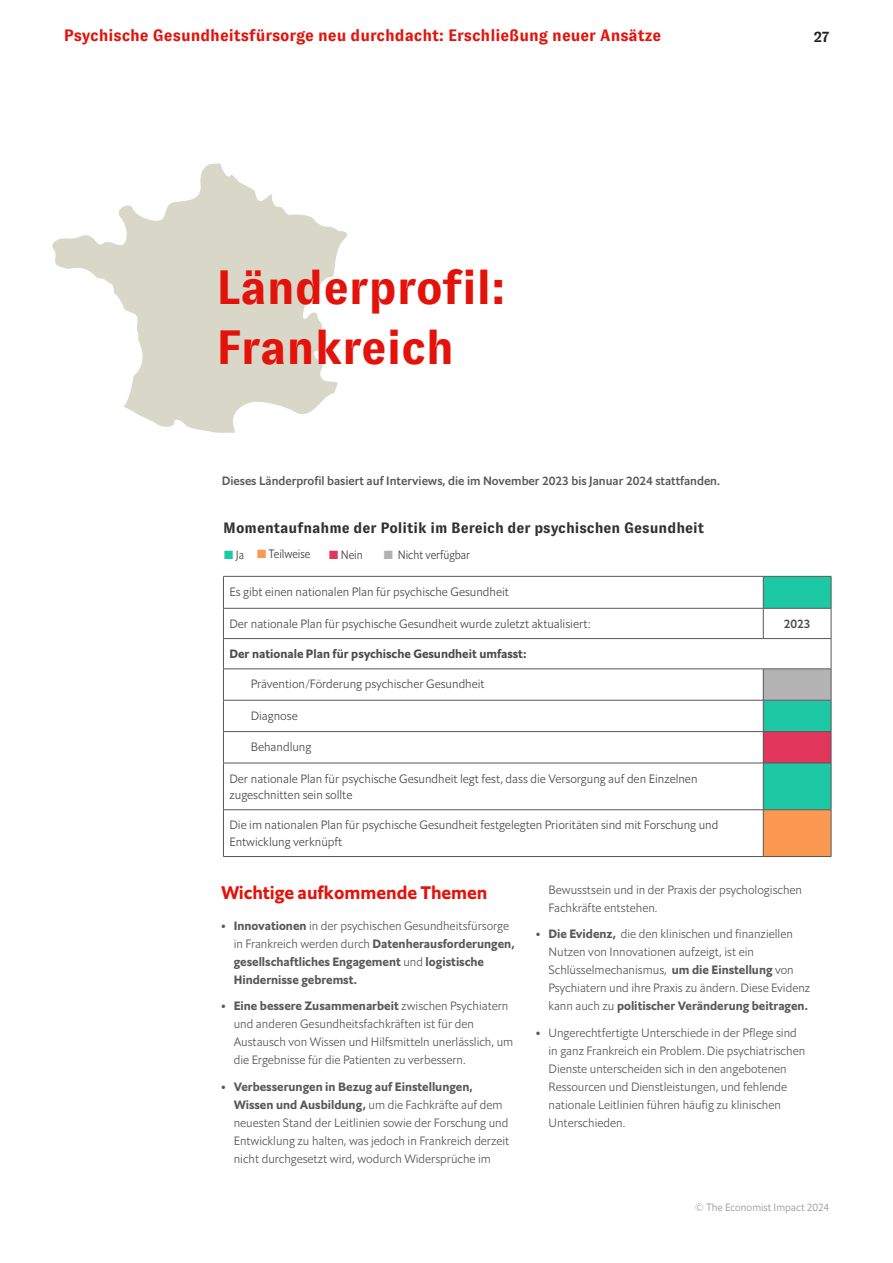
<style>
.page{position:relative;width:893px;height:1263px;background:#fff}
.page>*{position:absolute;margin:0;border:0;box-sizing:border-box;transform-origin:0 0}
._2__Page_subheader{font:700 48px "GT Zirkon";letter-spacing:-.005em;color:#e3120b}
._2__Page_subheader-2{font:18px "Econ Sans Bol";color:#e3120b}
.t1{font:700 16.5px "GT Zirkon";color:#e3120b}
._4__Body_text{font:700 15px "GT Zirkon";color:#312f30}
.t2{font:700 15px "GT Zirkon";color:#231f20}
.t3{font:12px/18px "Econ Sans Lig";color:#57585a}
._4__Body_text-2{font:12px/16.5px "Econ Sans Lig";color:#4b4c4d}
.t4{font:12px/18px "Econ Sans Bol";color:#57585a}
._4__Body_text-3{font:12px "Econ Sans Med";color:#57585a}
._4__Body_text-4{font:12px "Econ Sans Bol";color:#4b4c4d}
._4__Body_text-5{font:12px "Econ Sans Cnd Lig";color:#3e3e3f}
._4__Body_text-6{font:12px "Econ Sans Med";color:#4b4c4d}
.t5{font:10.5px "Econ Sans Lig";color:#939598}
.s1{color:#1dc9a4}
.s2{color:#fb9851}
.s3{color:#e2365b}
.s4{color:#b3b3b3}
.s5{font-family:"Econ Sans Lig";font-size:14.25px}
.s6{font-family:"Econ Sans Lig"}
.s7{font-size:14.25px}
.s8{font-family:"Econ Sans Bol"}
</style>
<div class="page">
<svg style="left:52px;top:163px;width:296px;height:270px"></svg>
<svg style="left:763px;top:577px;width:68px;height:232px"></svg>
<div style="left:763px;top:669px;width:68px;height:31px;background:#b3b3b3"></div>
<div style="left:763px;top:732px;width:68px;height:31px;background:#e2365b"></div>
<div style="left:763px;top:810px;width:68px;height:46px;background:#fb9851"></div>
<hr style="left:223px;top:576px;width:540px;height:1px;background:#57585a">
<hr style="left:223px;top:577px;width:1px;height:31px;background:#57585a">
<hr style="left:763px;top:576px;width:68px;height:1px;background:#57585a">
<hr style="left:763px;top:577px;width:1px;height:31px;background:#57585a">
<hr style="left:831px;top:577px;width:1px;height:31px;background:#57585a">
<hr style="left:223px;top:608px;width:540px;height:1px;background:#57585a">
<hr style="left:223px;top:608px;width:1px;height:30px;background:#57585a">
<hr style="left:763px;top:608px;width:68px;height:1px;background:#57585a">
<hr style="left:763px;top:608px;width:1px;height:30px;background:#57585a">
<hr style="left:831px;top:608px;width:1px;height:30px;background:#57585a">
<hr style="left:223px;top:638px;width:540px;height:1px;background:#57585a">
<hr style="left:223px;top:639px;width:1px;height:30px;background:#57585a">
<hr style="left:763px;top:638px;width:68px;height:1px;background:#57585a">
<hr style="left:831px;top:639px;width:1px;height:30px;background:#57585a">
<hr style="left:223px;top:668px;width:540px;height:1px;background:#57585a">
<hr style="left:223px;top:669px;width:1px;height:31px;background:#57585a">
<hr style="left:763px;top:668px;width:68px;height:1px;background:#57585a">
<hr style="left:763px;top:669px;width:1px;height:31px;background:#57585a">
<hr style="left:831px;top:669px;width:1px;height:31px;background:#57585a">
<hr style="left:223px;top:700px;width:540px;height:1px;background:#57585a">
<hr style="left:223px;top:700px;width:1px;height:31px;background:#57585a">
<hr style="left:763px;top:700px;width:68px;height:1px;background:#57585a">
<hr style="left:763px;top:700px;width:1px;height:31px;background:#57585a">
<hr style="left:831px;top:700px;width:1px;height:31px;background:#57585a">
<hr style="left:223px;top:731px;width:540px;height:1px;background:#57585a">
<hr style="left:223px;top:732px;width:1px;height:31px;background:#57585a">
<hr style="left:763px;top:731px;width:68px;height:1px;background:#57585a">
<hr style="left:763px;top:732px;width:1px;height:31px;background:#57585a">
<hr style="left:831px;top:732px;width:1px;height:31px;background:#57585a">
<hr style="left:223px;top:763px;width:540px;height:1px;background:#57585a">
<hr style="left:223px;top:763px;width:1px;height:46px;background:#57585a">
<hr style="left:763px;top:763px;width:68px;height:1px;background:#57585a">
<hr style="left:763px;top:763px;width:1px;height:46px;background:#57585a">
<hr style="left:831px;top:763px;width:1px;height:46px;background:#57585a">
<hr style="left:223px;top:809px;width:540px;height:1px;background:#57585a">
<hr style="left:223px;top:810px;width:1px;height:46px;background:#57585a">
<hr style="left:763px;top:809px;width:68px;height:1px;background:#57585a">
<hr style="left:763px;top:810px;width:1px;height:46px;background:#57585a">
<hr style="left:831px;top:810px;width:1px;height:46px;background:#57585a">
<hr style="left:223px;top:856px;width:540px;height:1px;background:#57585a">
<hr style="left:763px;top:856px;width:68px;height:1px;background:#57585a">
<h3 class="t1" style="left:64px;top:27px;width:599px">Psychische Gesundheitsfürsorge neu durchdacht: Erschließung neuer Ansätze</h3>
<p class="t2" style="left:814px;top:28px;width:17px">27</p>
<p class="_2__Page_subheader" style="left:216px;top:262px;width:291px">Länderprofil:</p>
<p class="_2__Page_subheader" style="left:216px;top:321px;width:240px">Frankreich</p>
<p class="_4__Body_text-3" style="left:222px;top:473px;width:500px">Dieses Länderprofil basiert auf Interviews, die im November 2023 bis Januar 2024 stattfanden.</p>
<p class="_4__Body_text" style="left:223px;top:519px;width:482px">Momentaufnahme der Politik im Bereich der psychischen Gesundheit</p>
<p class="_4__Body_text-5" style="left:224px;top:547px;width:21px"><span class="s1">■</span>Ja</p>
<p class="_4__Body_text-5" style="left:257px;top:546px;width:55px"><span class="s2">■</span> Teilweise</p>
<p class="_4__Body_text-5" style="left:329px;top:547px;width:35px"><span class="s3">■</span> Nein</p>
<p class="_4__Body_text-5" style="left:384px;top:547px;width:88px"><span class="s4">■</span> Nicht verfügbar</p>
<p class="_4__Body_text-2" style="left:229px;top:583px;width:281px">Es gibt einen nationalen Plan für psychische Gesundheit</p>
<p class="_4__Body_text-2" style="left:229px;top:615px;width:362px">Der nationale Plan für psychische Gesundheit wurde zuletzt aktualisiert:</p>
<p class="_4__Body_text-6" style="left:784px;top:616px;width:28px">2023</p>
<p class="_4__Body_text-4" style="left:229px;top:646px;width:298px">Der nationale Plan für psychische Gesundheit umfasst:</p>
<p class="_4__Body_text-2" style="left:251px;top:676px;width:235px">Prävention/Förderung psychischer Gesundheit</p>
<p class="_4__Body_text-2" style="left:251px;top:707px;width:48px">Diagnose</p>
<p class="_4__Body_text-2" style="left:251px;top:739px;width:62px">Behandlung</p>
<p class="_4__Body_text-2" style="left:229px;top:770px;width:470px">Der nationale Plan für psychische Gesundheit legt fest, dass die Versorgung auf den Einzelnen zugeschnitten sein sollte</p>
<p class="_4__Body_text-2" style="left:229px;top:817px;width:490px">Die im nationalen Plan für psychische Gesundheit festgelegten Prioritäten sind mit Forschung und<br>Entwicklung verknüpft</p>
<p class="_2__Page_subheader-2" style="left:221px;top:881px;width:268px">Wichtige aufkommende Themen</p>
<p class="t4" style="left:234px;top:916px;width:282px;text-indent:-13px"><span class="s5">•</span> Innovationen <span class="s6">in der psychischen Gesundheitsfürsorge in Frankreich werden durch</span> Datenherausforderungen, gesellschaftliches Engagement <span class="s6">und</span> logistische Hindernisse gebremst.</p>
<p class="t3" style="left:234px;top:997px;width:281px;text-indent:-13px"><span class="s7">•</span> <span class="s8">Eine bessere Zusammenarbeit</span> zwischen Psychiatern und anderen Gesundheitsfachkräften ist für den Austausch von Wissen und Hilfsmitteln unerlässlich, um die Ergebnisse für die Patienten zu verbessern.</p>
<p class="t3" style="left:234px;top:1077px;width:277px;text-indent:-13px"><span class="s7">•</span> <span class="s8">Verbesserungen in Bezug auf Einstellungen, Wissen und Ausbildung,</span> um die Fachkräfte auf dem neuesten Stand der Leitlinien sowie der Forschung und Entwicklung zu halten, was jedoch in Frankreich derzeit nicht durchgesetzt wird, wodurch Widersprüche im</p>
<p class="t3" style="left:549px;top:880px;width:255px">Bewusstsein und in der Praxis der psychologischen<br>Fachkräfte entstehen.</p>
<p class="t3" style="left:549px;top:925px;width:263px;text-indent:-13px"><span class="s7">•</span> <span class="s8">Die Evidenz,</span> die den klinischen und finanziellen Nutzen von Innovationen aufzeigt, ist ein Schlüsselmechanismus, <span class="s8">um die Einstellung</span> von Psychiatern und ihre Praxis zu ändern. Diese Evidenz kann auch zu <span class="s8">politischer Veränderung beitragen.</span></p>
<p class="t3" style="left:549px;top:1023px;width:258px;text-indent:-13px"><span class="s7">•</span> Ungerechtfertigte Unterschiede in der Pflege sind in ganz Frankreich ein Problem. Die psychiatrischen Dienste unterscheiden sich in den angebotenen Ressourcen und Dienstleistungen, und fehlende nationale Leitlinien führen häufig zu klinischen Unterschieden.</p>
<p class="t5" style="left:695px;top:1201px;width:136px">© The Economist Impact 2024</p>
</div>
